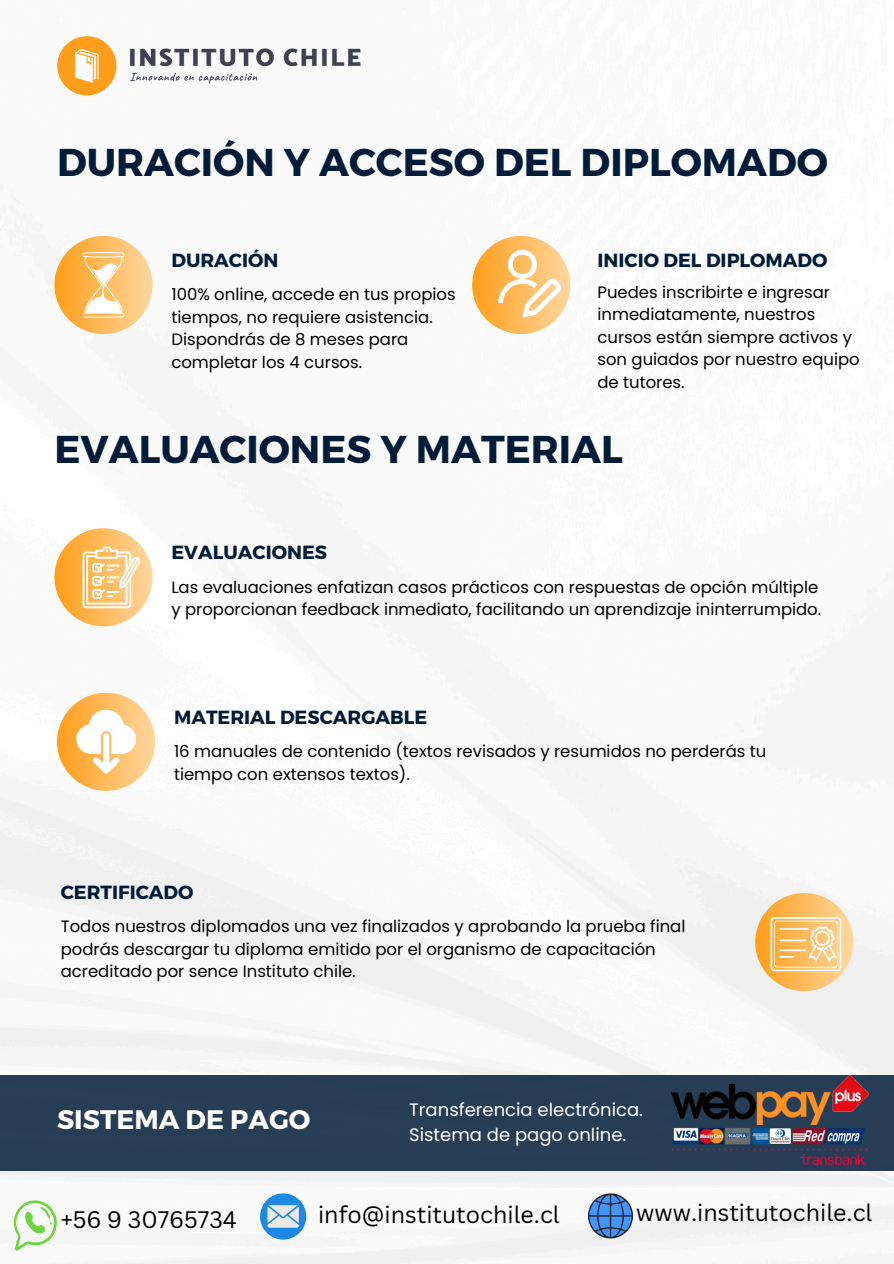
<style>
.page{position:relative;width:894px;height:1264px;background:#fff}
.page>*{position:absolute;margin:0;border:0;box-sizing:border-box;transform-origin:0 0}
.t1{font:700 38.7px "Montserrat";color:#001c38}
.t2{font:700 26.7px "Montserrat";color:#fff}
.t3{font:23.25px "Canva Sans";color:#000}
.t4{font:700 19.05px "Montserrat";color:#001c38}
.t5{font:18px/24.8px "Poppins";color:#fff}
.t6{font:16.5px/22.5px "Poppins";color:#000}
</style>
<div class="page">
<img style="left:0;top:235px;width:893px;height:1028px">
<div style="left:54px;top:236px;width:98px;height:98px;background:linear-gradient(to right,#ffa01f,#ffd59d);border-radius:50%"></div>
<div style="left:472px;top:236px;width:98px;height:98px;background:linear-gradient(to right,#ff9f1d,#ffd7a0);border-radius:50%"></div>
<div style="left:0;top:1075px;width:893px;height:95px;background:#263d55"></div>
<svg style="left:82px;top:252px;width:42px;height:65px"></svg>
<svg style="left:498px;top:250px;width:63px;height:68px"></svg>
<img style="left:671px;top:1075px;width:197px;height:89px">
<svg style="left:54px;top:528px;width:98px;height:98px;background:#feb755"></svg>
<svg style="left:82px;top:546px;width:59px;height:62px"></svg>
<div style="left:57px;top:692px;width:98px;height:98px;background:linear-gradient(to right,#ffa01f,#ffd7a0);border-radius:50%"></div>
<svg style="left:76px;top:709px;width:60px;height:64px"></svg>
<svg style="left:755px;top:893px;width:98px;height:98px;background:#febb60"></svg>
<svg style="left:770px;top:917px;width:70px;height:54px;background:#ffcc87"></svg>
<svg style="left:12px;top:1199px;width:45px;height:51px"></svg>
<svg style="left:588px;top:1193px;width:45px;height:45px"></svg>
<svg style="left:260px;top:1193px;width:46px;height:46px"></svg>
<img style="left:57px;top:36px;width:304px;height:60px">
<p class="t1" style="left:57px;top:137px;width:772px">DURACIÓN Y ACCESO DEL DIPLOMADO</p>
<h1 class="t4" style="left:171px;top:248px;width:108px">DURACIÓN</h1>
<p class="t4" style="left:597px;top:248px;width:231px">INICIO DEL DIPLOMADO</p>
<h4 class="t6" style="left:171px;top:283px;width:286px">100% online, accede en tus propios tiempos, no requiere asistencia.<br>Dispondrás de 8 meses para completar los 4 cursos.</h4>
<p class="t6" style="left:597px;top:281px;width:264px">Puedes inscribirte e ingresar inmediatamente, nuestros cursos están siempre activos y son guiados por nuestro equipo de tutores.</p>
<h1 class="t1" style="left:54px;top:424px;width:569px">EVALUACIONES Y MATERIAL</h1>
<p class="t4" style="left:171px;top:540px;width:157px">EVALUACIONES</p>
<h4 class="t6" style="left:171px;top:575px;width:651px">Las evaluaciones enfatizan casos prácticos con respuestas de opción múltiple y proporcionan feedback inmediato, facilitando un aprendizaje ininterrumpido.</h4>
<p class="t4" style="left:174px;top:704px;width:255px">MATERIAL DESCARGABLE</p>
<p class="t6" style="left:174px;top:740px;width:593px">16 manuales de contenido (textos revisados y resumidos no perderás tu tiempo con extensos textos).</p>
<h4 class="t4" style="left:61px;top:880px;width:134px">CERTIFICADO</h4>
<p class="t6" style="left:61px;top:915px;width:626px">Todos nuestros diplomados una vez finalizados y aprobando la prueba final podrás descargar tu diploma emitido por el organismo de capacitación acreditado por sence Instituto chile.</p>
<h4 class="t2" style="left:57px;top:1102px;width:255px">SISTEMA DE PAGO</h4>
<p class="t5" style="left:409px;top:1097px;width:235px">Transferencia electrónica.<br>Sistema de pago online.</p>
<p class="t3" style="left:61px;top:1202px;width:178px">+56 9 30765734</p>
<p class="t3" style="left:318px;top:1198px;width:243px">info@institutochile.cl</p>
<h4 class="t3" style="left:636px;top:1195px;width:237px">www.institutochile.cl</h4>
</div>
